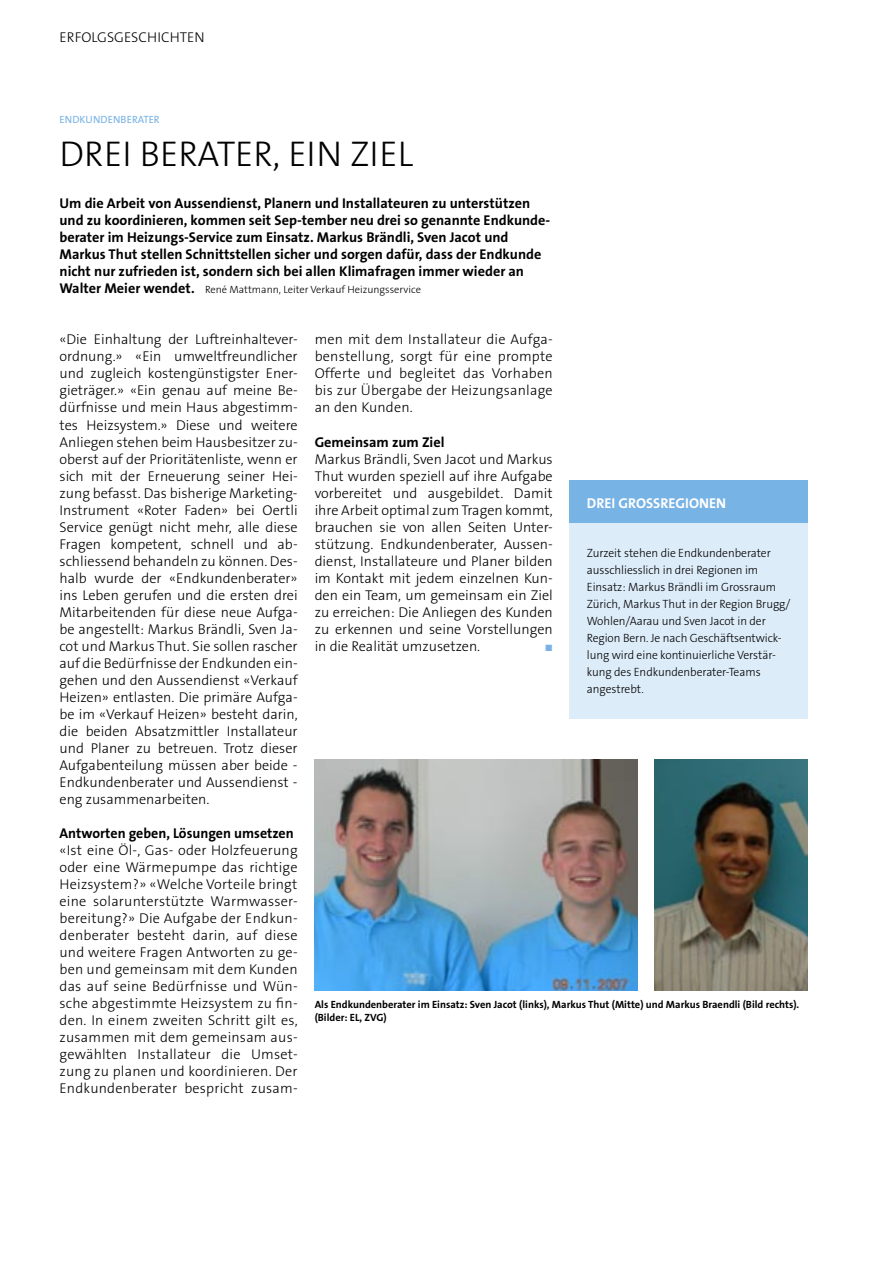
<style>
.page{position:relative;width:893px;height:1263px;background:#fff}
.page>*{position:absolute;margin:0;border:0;box-sizing:border-box;transform-origin:0 0}
.t1{font:300 36px "The Sans B3";color:#000}
.t2{font:300 14.25px/17px "The Sans B3";color:#000;text-align:justify}
.t3{font:700 14.25px/17px "The Sans B7";color:#000}
.t4{font:700 14.25px "The Sans B7";color:#fff}
.t5{font:300 12px/17px "The Sans B3";letter-spacing:-.005em;color:#000}
.t6{font:700 10.5px/12.8px "The Sans B7";color:#000}
.t7{font:300 10.5px "The Sans B3";color:#000}
.t8{font:10.5px "The Sans B5 Plain";color:#78b3e5}
.t9{font:9px "Zapf Dingbats";color:#78b3e5}
.s1{font-family:"The Sans B7";font-weight:700;font-size:14.25px}
</style>
<div class="page">
<img style="left:315px;top:759px;width:323px;height:232px">
<img style="left:655px;top:759px;width:153px;height:232px">
<div style="left:570px;top:523px;width:238px;height:196px;background:#ddecf9"></div>
<div style="left:570px;top:480px;width:238px;height:43px;background:#78b3e5"></div>
<p class="t2" style="left:60px;top:30px;width:47px">E rfolgsg</p>
<p class="t2" style="left:124px;top:30px;width:82px">esch ichten</p>
<p class="t8" style="left:60px;top:114px;width:8px">END</p>
<p class="t8" style="left:80px;top:114px;width:14px">KUNDENBER</p>
<p class="t8" style="left:138px;top:114px;width:12px">ATER</p>
<h1 class="t1" style="left:60px;top:135px;width:355px">Drei Berater, ein Ziel</h1>
<p class="t3" style="left:60px;top:196px;width:492px">Um die Arbeit von Aussendienst, Planern und Installateuren zu unterstützen und zu koordinieren, kommen seit Sep-tember neu drei so genannte Endkunde&shy;berater im Heizungs-Service zum Einsatz. Markus Brändli, Sven Jacot und Markus Thut stellen Schnittstellen sicher und sorgen dafür, dass der Endkunde nicht nur zufrieden ist, sondern sich bei allen Klimafragen immer wieder an</p>
<p class="t7" style="left:60px;top:284px;width:363px"><span class="s1">Walter Meier wendet.</span> René Mattmann, Leiter Verkauf Heizungsservice</p>
<p class="t2" style="left:60px;top:332px;width:240px">«Die Einhaltung der Luftreinhaltever&shy;ordnung.» «Ein umweltfreundlicher und zugleich kostengünstigster E ner&shy;gieträger.» «Ein genau auf meine Be&shy;dürfnisse und mein Haus abgestimm&shy;tes Heizsystem.» Diese und weitere Anliegen stehen beim Hausbesitzer zu&shy;oberst auf der Prioritätenliste, wenn er sich mit der E rneuerung seiner Hei&shy;zung befasst. Das bisherige Marketing-I nstrument «Roter Faden» bei Oertli Service genügt nicht mehr, alle diese Fragen kompetent, schnell und ab&shy;schliessend behandeln zu können. Des&shy;halb wurde der «E ndkundenberater» ins Leben gerufen und die ersten drei Mitarbeitenden für diese neue Aufga&shy;be angestellt: Markus Brändli, Sven Ja&shy;cot und Markus Thut. Sie sollen rascher auf die Bedürfnisse der E ndkunden ein&shy;gehen und den Aussendienst «Verkauf Heizen» entlasten. Die primäre Aufga&shy;be im «Verkauf Heizen» besteht darin, die beiden Absatzmittler I nstallateur und Planer zu betreuen. Trotz dieser Aufgabenteilung müssen aber beide - E ndkundenberater und Aussendienst - eng zusammenarbeiten.</p>
<p class="t3" style="left:60px;top:825px;width:236px">Antworten geben, Lösungen umsetzen</p>
<p class="t2" style="left:60px;top:842px;width:240px">«Ist eine Öl-, Gas- oder Holzfeuerung oder eine Wärmepumpe das richtige Heizsystem?» «Welche Vorteile bringt eine solarunterstützte Warmwasser&shy;bereitung?» Die Aufgabe der E ndkun&shy;denberater besteht darin, auf diese und weitere Fragen Antworten zu ge&shy;ben und gemeinsam mit dem Kunden das auf seine Bedürfnisse und Wün&shy;sche abgestimmte Heizsystem zu fin&shy;den. I n einem zweiten Schritt gilt es, zusammen mit dem gemeinsam aus&shy;gewählten I nstallateur die Umset&shy;zung zu planen und koordinieren. Der E ndkundenberater bespricht zusam-</p>
<p class="t2" style="left:315px;top:332px;width:240px">men mit dem I nstallateur die Aufga&shy;benstellung, sorgt für eine prompte Offerte und begleitet das Vorhaben bis zur Übergabe der Heizungsanlage an den Kunden.</p>
<p class="t3" style="left:315px;top:434px;width:131px">Gemeinsam zum Ziel</p>
<p class="t2" style="left:315px;top:451px;width:240px">Markus Brändli, Sven Jacot und Markus Thut wurden speziell auf ihre Aufgabe vorbereitet und ausgebildet. Damit ihre Arbeit optimal zum Tragen kommt, brauchen sie von allen Seiten Unter&shy;stützung. E ndkundenberater, Aussen&shy;dienst, I nstallateure und Planer bilden im Kontakt mit jedem einzelnen Kun&shy;den ein Team, um gemeinsam ein Ziel zu erreichen: Die Anliegen des Kunden zu erkennen und seine Vorstellungen in die Realität umzusetzen.</p>
<p class="t4" style="left:587px;top:496px;width:51px">drei Grossregionen</p>
<p class="t5" style="left:587px;top:545px;width:205px">Zurzeit stehen die E ndkundenberater ausschliesslich in drei Regionen im Einsatz: Markus Brändli im Grossraum Zürich, Markus Thut in der Region Brugg/ Wohlen/Aarau und Sven Jacot in der Region Bern. Je nach Geschäftsentwick&shy;lung wird eine kontinuierliche Verstär&shy;kung des E ndkundenberater-Teams angestrebt.</p>
<p class="t9" style="left:545px;top:643px;width:8px">■</p>
<p class="t6" style="left:315px;top:998px;width:486px">Als Endkundenberater im Einsatz: Sven Jacot (links), Markus Thut (Mitte) und Markus Braendli (Bild rechts). (Bilder: EL, ZVG)</p>
</div>
